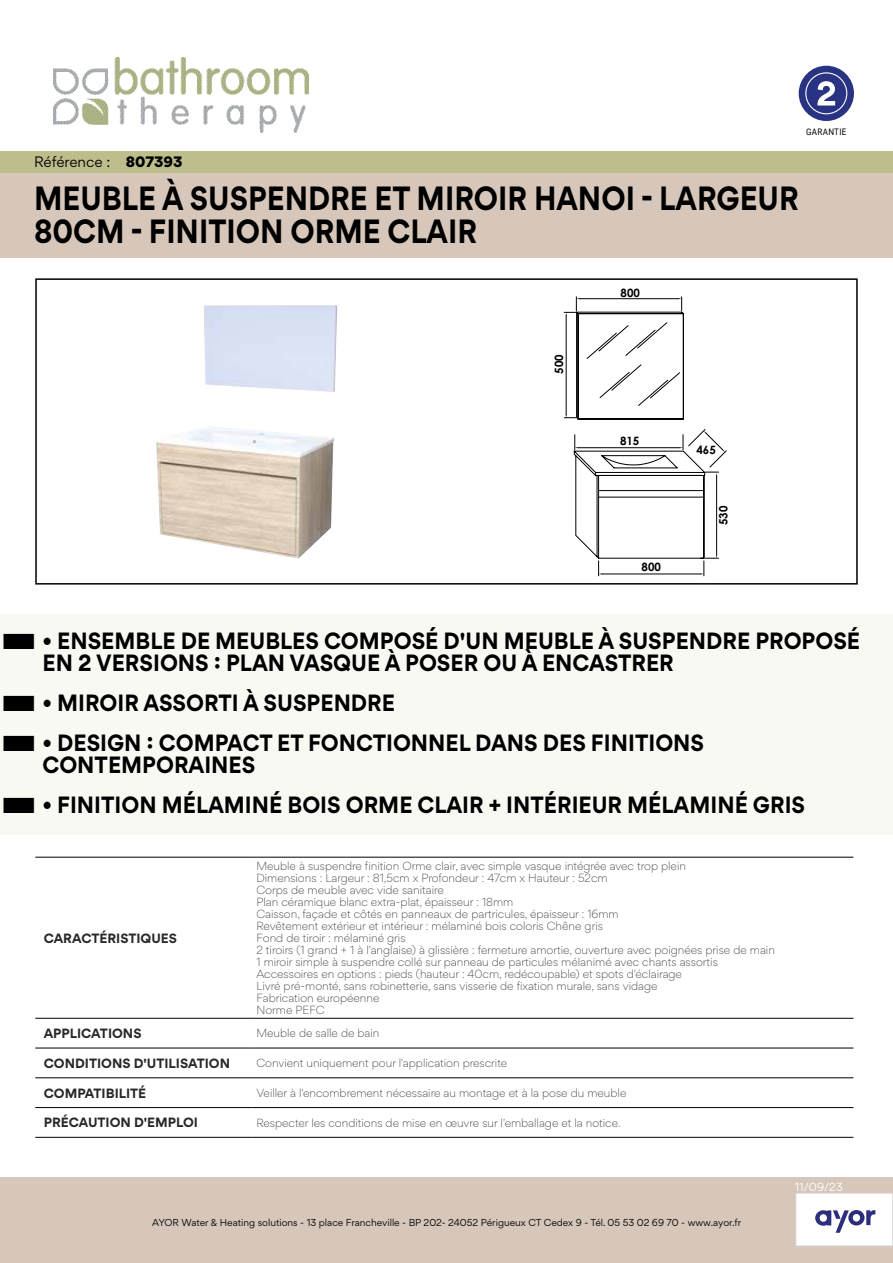
<style>
.page{position:relative;width:893px;height:1263px;background:#fff}
.page>*{position:absolute;margin:0;border:0;box-sizing:border-box;transform-origin:0 0}
.t1{font:700 30px/33px "Gordita";color:#000;scale:.9 1}
.t2{font:700 21px/22.5px "Gordita";color:#000;scale:.95 1}
.t3{font:13.5px "Gordita";letter-spacing:-.005em;color:#000}
.t4{font:700 12px "Gordita";color:#282827}
.t5{font:700 11.55px "Century Gothic";letter-spacing:.005em;color:#000}
.t6{font:300 10.5px/12px "Gordita";color:#282827}
.t7{font:10.5px "Gordita";color:#fff}
.t8{font:9px "Gordita";color:#000}
.t9{font:9px "Roboto";letter-spacing:.035em;color:#000;scale:.9 1}
.s1{font-weight:900}
</style>
<div class="page">
<svg style="left:564px;top:296px;width:120px;height:124px"></svg>
<svg style="left:574px;top:429px;width:153px;height:147px"></svg>
<div style="left:0;top:172px;width:893px;height:85px;background:#d7c7ba"></div>
<div style="left:0;top:1178px;width:893px;height:85px;background:#d7c7ba"></div>
<div style="left:796px;top:1193px;width:97px;height:53px;background:#fff"></div>
<div style="left:795px;top:1193px;width:98px;height:53px;border:1px solid #dadada"></div>
<img style="left:154px;top:305px;width:183px;height:254px">
<hr style="left:35px;top:857px;width:217px;height:1px;background:#000">
<hr style="left:252px;top:857px;width:601px;height:1px;background:#000">
<hr style="left:35px;top:1018px;width:217px;height:1px;background:#000">
<hr style="left:252px;top:1018px;width:601px;height:1px;background:#000">
<hr style="left:35px;top:1048px;width:217px;height:1px;background:#000">
<hr style="left:252px;top:1048px;width:601px;height:1px;background:#000">
<hr style="left:35px;top:1077px;width:217px;height:1px;background:#000">
<hr style="left:252px;top:1077px;width:601px;height:1px;background:#000">
<hr style="left:35px;top:1107px;width:217px;height:1px;background:#000">
<hr style="left:252px;top:1107px;width:601px;height:1px;background:#000">
<hr style="left:35px;top:1137px;width:217px;height:1px;background:#000">
<hr style="left:252px;top:1137px;width:601px;height:1px;background:#000">
<div style="left:799px;top:66px;width:55px;height:55px;background:#293384;border-radius:50%"></div>
<svg style="left:805px;top:72px;width:42px;height:42px"></svg>
<div style="left:35px;top:278px;width:823px;height:307px;border:2px solid #000"></div>
<div style="left:0;top:615px;width:893px;height:79px;background:#f9f9f4"></div>
<div style="left:0;top:677px;width:893px;height:56px;background:#f9f9f4"></div>
<div style="left:0;top:716px;width:893px;height:79px;background:#f9f9f4"></div>
<div style="left:0;top:778px;width:893px;height:57px;background:#f9f9f4"></div>
<svg style="left:815px;top:1210px;width:60px;height:23px"></svg>
<img style="left:53px;top:57px;width:256px;height:75px">
<div style="left:0;top:151px;width:893px;height:21px;background:#bebe8d"></div>
<p class="t3" style="left:34px;top:152px;width:150px">Référence : <span class="s1">807393</span></p>
<h1 class="t1" style="left:34px;top:182px;width:851px">MEUBLE À SUSPENDRE ET MIROIR HANOI - LARGEUR<br>80CM - FINITION ORME CLAIR</h1>
<p class="t9" style="left:806px;top:125px;width:46px">GARANTIE</p>
<p class="t5" style="left:621px;top:284px;width:21px">800</p>
<p class="t5" style="left:550px;top:374px;width:21px;rotate:-90deg">500</p>
<p class="t5" style="left:620px;top:432px;width:21px">815</p>
<p class="t5" style="left:642px;top:558px;width:21px">800</p>
<p class="t5" style="left:696px;top:441px;width:21px">465</p>
<p class="t5" style="left:714px;top:525px;width:21px;rotate:-90deg">530</p>
<h2 class="t2" style="left:43px;top:629px;width:862px">• ENSEMBLE DE MEUBLES COMPOSÉ D'UN MEUBLE À SUSPENDRE PROPOSÉ<br>EN 2 VERSIONS : PLAN VASQUE À POSER OU À ENCASTRER</h2>
<h2 class="t2" style="left:43px;top:691px;width:373px">• MIROIR ASSORTI À SUSPENDRE</h2>
<h2 class="t2" style="left:43px;top:731px;width:698px">• DESIGN : COMPACT ET FONCTIONNEL DANS DES FINITIONS<br>CONTEMPORAINES</h2>
<h2 class="t2" style="left:43px;top:793px;width:804px">• FINITION MÉLAMINÉ BOIS ORME CLAIR + INTÉRIEUR MÉLAMINÉ GRIS</h2>
<p class="t4" style="left:44px;top:928px;width:135px">CARACTÉRISTIQUES</p>
<p class="t6" style="left:256px;top:859px;width:520px">Meuble à suspendre finition Orme clair, avec simple vasque intégrée avec trop plein<br>Dimensions : Largeur : 81,5cm x Profondeur : 47cm x Hauteur : 52cm<br>Corps de meuble avec vide sanitaire<br>Plan céramique blanc extra-plat, épaisseur : 18mm<br>Caisson, façade et côtés en panneaux de partricules, épaisseur : 16mm<br>Revêtement extérieur et intérieur : mélaminé bois coloris Chêne gris<br>Fond de tiroir : mélaminé gris<br>2 tiroirs (1 grand + 1 à l'anglaise) à glissière : fermeture amortie, ouverture avec poignées prise de main 1 miroir simple à suspendre collé sur panneau de particules mélanimé avec chants assortis Accessoires en options : pieds (hauteur : 40cm, redécoupable) et spots d'éclairage<br>Livré pré-monté, sans robinetterie, sans visserie de fixation murale, sans vidage<br>Fabrication européenne<br>Norme PEFC</p>
<p class="t4" style="left:44px;top:1024px;width:99px">APPLICATIONS</p>
<p class="t6" style="left:256px;top:1027px;width:125px">Meuble de salle de bain</p>
<p class="t4" style="left:44px;top:1053px;width:188px">CONDITIONS D'UTILISATION</p>
<p class="t6" style="left:256px;top:1057px;width:252px">Convient uniquement pour l'application prescrite</p>
<p class="t4" style="left:44px;top:1083px;width:104px">COMPATIBILITÉ</p>
<p class="t6" style="left:256px;top:1086px;width:371px">Veiller à l'encombrement nécessaire au montage et à la pose du meuble</p>
<p class="t4" style="left:44px;top:1113px;width:156px">PRÉCAUTION D'EMPLOI</p>
<p class="t6" style="left:256px;top:1116px;width:366px">Respecter les conditions de mise en œuvre sur l'emballage et la notice.</p>
<p class="t8" style="left:152px;top:1216px;width:590px">AYOR Water &amp; Heating solutions - 13 place Francheville - BP 202- 24052 Périgueux CT Cedex 9 - Tél. 05 53 02 69 70 - www.ayor.fr</p>
<p class="t7" style="left:795px;top:1179px;width:50px">11/09/23</p>
</div>
